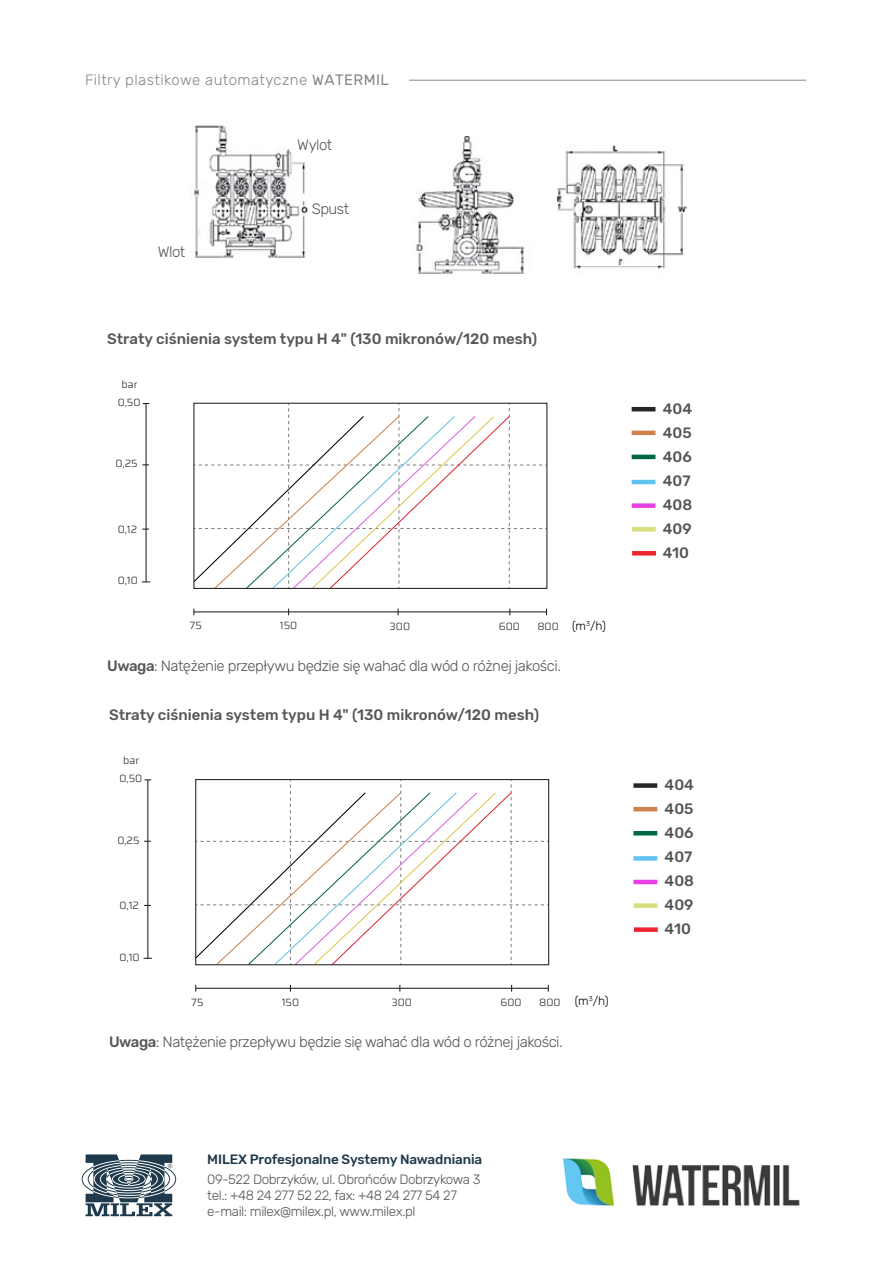
<style>
.page{position:relative;width:893px;height:1263px;background:#fff}
.page>*{position:absolute;margin:0;border:0;box-sizing:border-box;transform-origin:0 0}
.t1{font:500 15px/24px "Rubik";color:#565655;text-align:justify}
.t2{font:300 15px "Rubik";letter-spacing:-.03em;color:#565655}
.t3{font:300 15px "Rubik";letter-spacing:.03em;color:#868786}
.t4{font:300 13.5px/16.2px "Rubik";letter-spacing:-.03em;color:#565655}
.t5{font:500 13.5px "Rubik";letter-spacing:-.01em;color:#1e394c}
.t6{font:300 12px "Rubik";color:#000}
.t7{font:300 10.5px "Saira";color:#231f20}
.s1{font-weight:400}
.s2{font-weight:500}
</style>
<div class="page">
<img style="left:562px;top:1158px;width:238px;height:49px">
<img style="left:416px;top:136px;width:271px;height:138px">
<svg style="left:82px;top:1154px;width:94px;height:62px"></svg>
<img style="left:194px;top:125px;width:117px;height:137px">
<hr style="left:409px;top:80px;width:397px;height:1px;background:#868786">
<hr style="left:146px;top:403px;width:1px;height:179px;background:#231f20">
<svg style="left:142px;top:528px;width:7px;height:2px"></svg>
<hr style="left:194px;top:611px;width:352px;height:1px;background:#231f20">
<svg style="left:195px;top:405px;width:348px;height:182px"></svg>
<div style="left:193px;top:403px;width:354px;height:186px;border:1px solid #231f20"></div>
<hr style="left:632px;top:407px;width:23px;height:4px;background:#262626">
<hr style="left:632px;top:431px;width:23px;height:4px;background:#cf814f">
<hr style="left:632px;top:455px;width:23px;height:4px;background:#006844">
<hr style="left:632px;top:480px;width:23px;height:4px;background:#61c4f0">
<div style="left:632px;top:503px;width:23px;height:5px;background:#e640e6"></div>
<hr style="left:632px;top:527px;width:24px;height:4px;background:#d9de7d">
<hr style="left:632px;top:551px;width:24px;height:4px;background:#ed242e">
<hr style="left:147px;top:780px;width:1px;height:178px;background:#231f20">
<hr style="left:196px;top:988px;width:352px;height:1px;background:#231f20">
<svg style="left:195px;top:781px;width:354px;height:185px"></svg>
<div style="left:195px;top:779px;width:354px;height:186px;border:1px solid #231f20"></div>
<div style="left:633px;top:783px;width:24px;height:5px;background:#262626"></div>
<hr style="left:633px;top:807px;width:24px;height:4px;background:#cf814f">
<hr style="left:633px;top:831px;width:24px;height:4px;background:#006844">
<div style="left:633px;top:856px;width:24px;height:5px;background:#61c4f0"></div>
<hr style="left:633px;top:880px;width:24px;height:4px;background:#e640e6">
<div style="left:634px;top:903px;width:23px;height:5px;background:#d9de7d"></div>
<div style="left:634px;top:927px;width:24px;height:5px;background:#ed242e"></div>
<p class="t3" style="left:85px;top:71px;width:305px">Filtry plastikowe automatyczne <span class="s1">WATERMIL</span></p>
<p class="t2" style="left:297px;top:137px;width:37px">Wylot</p>
<p class="t2" style="left:158px;top:243px;width:29px">Wlot</p>
<p class="t2" style="left:312px;top:201px;width:39px">Spust</p>
<p class="t1" style="left:107px;top:327px;width:432px">Straty ciśnienia system typu H 4" (130 mikronów/120 mesh)</p>
<p class="t7" style="left:121px;top:376px;width:17px">bar</p>
<p class="t7" style="left:118px;top:395px;width:24px">0,50</p>
<p class="t7" style="left:116px;top:456px;width:24px">0,25</p>
<p class="t7" style="left:118px;top:521px;width:21px">0,12</p>
<p class="t7" style="left:118px;top:573px;width:22px">0,10</p>
<p class="t6" style="left:572px;top:619px;width:35px">(m<sup>3</sup>/h)</p>
<p class="t7" style="left:189px;top:618px;width:14px">75</p>
<p class="t7" style="left:280px;top:618px;width:19px">150</p>
<p class="t7" style="left:390px;top:618px;width:22px">300</p>
<p class="t7" style="left:499px;top:619px;width:23px">600</p>
<p class="t7" style="left:537px;top:618px;width:58px">800 (m3⁄h)</p>
<p class="t2" style="left:107px;top:657px;width:455px"><span class="s2">Uwaga</span>: Natężenie przepływu będzie się wahać dla wód o różnej jakości.</p>
<p class="t1" style="left:109px;top:704px;width:432px">Straty ciśnienia system typu H 4" (130 mikronów/120 mesh)</p>
<p class="t7" style="left:123px;top:753px;width:17px">bar</p>
<p class="t7" style="left:119px;top:771px;width:24px">0,50</p>
<p class="t7" style="left:117px;top:832px;width:24px">0,25</p>
<p class="t7" style="left:119px;top:897px;width:21px">0,12</p>
<p class="t7" style="left:119px;top:949px;width:22px">0,10</p>
<p class="t6" style="left:575px;top:994px;width:35px">(m<sup>3</sup>/h)</p>
<p class="t7" style="left:191px;top:994px;width:14px">75</p>
<p class="t7" style="left:282px;top:994px;width:19px">150</p>
<p class="t7" style="left:391px;top:994px;width:22px">300</p>
<p class="t7" style="left:501px;top:995px;width:23px">600</p>
<p class="t7" style="left:539px;top:994px;width:58px">800 (m3⁄h)</p>
<p class="t2" style="left:109px;top:1033px;width:455px"><span class="s2">Uwaga</span>: Natężenie przepływu będzie się wahać dla wód o różnej jakości.</p>
<p class="t5" style="left:207px;top:1152px;width:276px">MILEX Profesjonalne Systemy Nawadniania</p>
<p class="t4" style="left:207px;top:1171px;width:275px">09-522 Dobrzyków, ul. Obrońców Dobrzykowa 3 tel.: +48 24 277 52 22, fax: +48 24 277 54 27 e-mail: milex@milex.pl, www.milex.pl</p>
<p class="t1" style="left:663px;top:397px;width:31px">404<br>405<br>406<br>407<br>408<br>409<br>410</p>
<p class="t1" style="left:665px;top:773px;width:31px">404<br>405<br>406<br>407<br>408<br>409<br>410</p>
</div>
